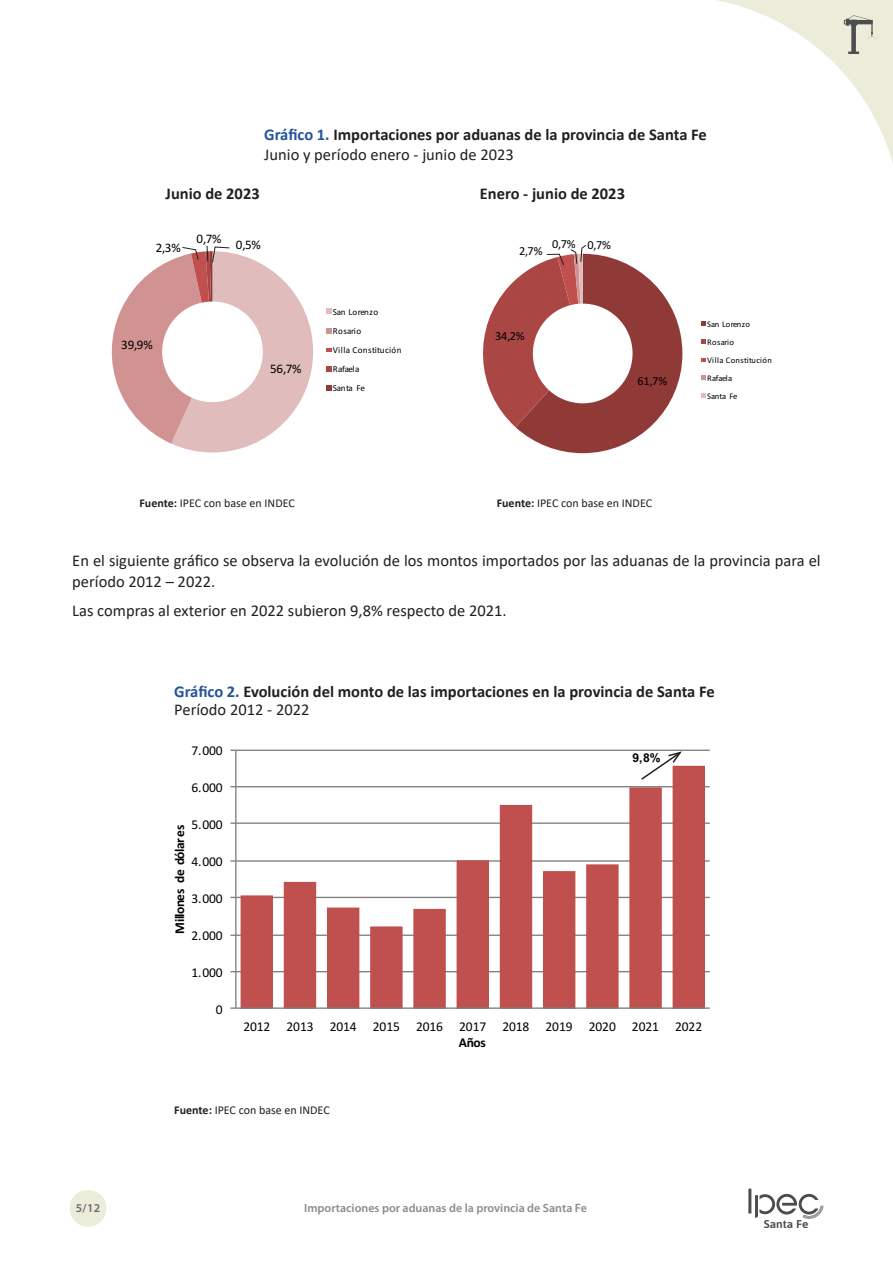
<style>
.page{position:relative;width:893px;height:1263px;background:#fff}
.page>*{position:absolute;margin:0;border:0;box-sizing:border-box;transform-origin:0 0}
.Texto{font:16.5px/21px "Calibri";color:#231f20}
.Cuadros{font:700 16.5px "Calibri";color:#231f20}
.Cuadros-2{font:16.5px "Calibri";color:#231f20}
.Texto-2{font:700 16.5px "Calibri";color:#231f20}
.t1{font:13.5px "Calibri";letter-spacing:-.005em;color:#000}
.t2{font:700 13.5px "Calibri";letter-spacing:-.035em;color:#000}
.t3{font:13.05px "Calibri";color:#000}
.t4{font:12.3px "Calibri";color:#000}
.t5{font:700 12.15px "Arial";color:#000}
.Texto-3{font:12px "Calibri";color:#231f20}
.t6{font:600 12px "Myriad Pro";color:#898b8e}
.t7{font:600 12px "Myriad Pro";color:#69696c}
.t8{font:600 11.25px "Asap";color:#4b4c4d;scale:1.06 1}
.t9{font:9.15px/19px "Calibri";letter-spacing:.03em;color:#000}
.t10{font:8.55px/18px "Calibri";letter-spacing:.03em;color:#000}
.s1{color:#24529b}
.s2{font-weight:700}
</style>
<div class="page">
<div style="left:70px;top:1190px;width:36px;height:37px;background:#ececda;border-radius:50%"></div>
<hr style="left:748px;top:1188px;width:3px;height:25px;background:#4b4c4d">
<svg style="left:755px;top:1193px;width:69px;height:26px"></svg>
<svg style="left:717px;top:0;width:176px;height:163px"></svg>
<svg style="left:326px;top:309px;width:5px;height:5px"></svg>
<svg style="left:326px;top:328px;width:5px;height:6px"></svg>
<svg style="left:326px;top:348px;width:5px;height:4px"></svg>
<svg style="left:326px;top:366px;width:5px;height:5px"></svg>
<svg style="left:326px;top:386px;width:5px;height:5px"></svg>
<svg style="left:701px;top:321px;width:5px;height:5px"></svg>
<svg style="left:701px;top:339px;width:5px;height:5px"></svg>
<svg style="left:701px;top:358px;width:5px;height:3px"></svg>
<svg style="left:701px;top:375px;width:5px;height:5px"></svg>
<svg style="left:701px;top:393px;width:5px;height:5px"></svg>
<hr style="left:236px;top:971px;width:474px;height:1px;background:#808080">
<hr style="left:236px;top:934px;width:474px;height:2px;background:#808080">
<hr style="left:236px;top:897px;width:474px;height:1px;background:#808080">
<hr style="left:236px;top:860px;width:474px;height:2px;background:#808080">
<hr style="left:236px;top:822px;width:474px;height:2px;background:#808080">
<hr style="left:236px;top:786px;width:474px;height:1px;background:#808080">
<hr style="left:236px;top:749px;width:474px;height:2px;background:#808080">
<svg style="left:241px;top:766px;width:464px;height:241px"></svg>
<hr style="left:235px;top:750px;width:1px;height:258px;background:#808080">
<hr style="left:236px;top:1007px;width:474px;height:2px;background:#808080">
<svg style="left:640px;top:751px;width:44px;height:30px"></svg>
<svg style="left:111px;top:245px;width:202px;height:207px"></svg>
<svg style="left:483px;top:245px;width:199px;height:208px"></svg>
<p class="Cuadros" style="left:264px;top:123px;width:444px"><span class="s1">Gráfico 1.</span> Importaciones por aduanas de la provincia de Santa Fe</p>
<p class="Cuadros-2" style="left:264px;top:143px;width:251px">Junio y período enero - junio de 2023</p>
<p class="Texto-2" style="left:166px;top:182px;width:96px">Junio de 2023</p>
<p class="Texto-2" style="left:480px;top:182px;width:147px">Enero - junio de 2023</p>
<p class="t3" style="left:156px;top:239px;width:26px">2,3%</p>
<p class="t3" style="left:197px;top:233px;width:66px">0,7% 0,5%</p>
<p class="t3" style="left:121px;top:336px;width:33px">39,9%</p>
<p class="t3" style="left:270px;top:359px;width:33px">56,7%</p>
<p class="t9" style="left:333px;top:302px;width:70px">San Lorenzo<br>Rosario<br>Villa Constitución<br>Rafaela<br>Santa Fe</p>
<p class="t4" style="left:519px;top:242px;width:25px">2,7%</p>
<p class="t4" style="left:552px;top:236px;width:60px">0,7% 0,7%</p>
<p class="t4" style="left:495px;top:328px;width:31px">34,2%</p>
<p class="t4" style="left:637px;top:373px;width:31px">61,7%</p>
<p class="Texto-3" style="left:139px;top:494px;width:157px"><span class="s2">Fuente:</span> IPEC con base en INDEC</p>
<p class="Texto-3" style="left:497px;top:494px;width:157px"><span class="s2">Fuente:</span> IPEC con base en INDEC</p>
<p class="t10" style="left:707px;top:315px;width:66px">San Lorenzo<br>Rosario<br>Villa Constitución<br>Rafaela<br>Santa Fe</p>
<p class="Texto" style="left:72px;top:549px;width:750px">En el siguiente gráfico se observa la evolución de los montos importados por las aduanas de la provincia para el período 2012 – 2022.</p>
<p class="Texto" style="left:72px;top:600px;width:436px">Las compras al exterior en 2022 subieron 9,8% respecto de 2021.</p>
<p class="Cuadros" style="left:174px;top:680px;width:542px"><span class="s1">Gráfico 2.</span> Evolución del monto de las importaciones en la provincia de Santa Fe</p>
<p class="Cuadros-2" style="left:174px;top:698px;width:137px">Período 2012 - 2022</p>
<p class="t1" style="left:192px;top:741px;width:33px">7.000</p>
<p class="t1" style="left:192px;top:778px;width:33px">6.000</p>
<p class="t1" style="left:192px;top:815px;width:33px">5.000</p>
<p class="t2" style="left:170px;top:934px;width:111px;rotate:-90deg">Millones de dólares</p>
<p class="t1" style="left:192px;top:852px;width:33px">4.000</p>
<p class="t1" style="left:192px;top:889px;width:33px">3.000</p>
<p class="t1" style="left:192px;top:926px;width:33px">2.000</p>
<p class="t1" style="left:192px;top:963px;width:33px">1.000</p>
<p class="t1" style="left:216px;top:1000px;width:8px">0</p>
<p class="t5" style="left:632px;top:749px;width:30px">9,8%</p>
<p class="t1" style="left:243px;top:1017px;width:460px">2012 2013 2014 2015 2016 2017 2018 2019 2020 2021 2022</p>
<p class="t2" style="left:459px;top:1033px;width:28px">Años</p>
<p class="Texto-3" style="left:174px;top:1101px;width:157px"><span class="s2">Fuente:</span> IPEC con base en INDEC</p>
<p class="t7" style="left:76px;top:1200px;width:26px">5/12</p>
<p class="t6" style="left:304px;top:1200px;width:284px">Importaciones por aduanas de la provincia de Santa Fe</p>
<p class="t8" style="left:764px;top:1216px;width:44px">Santa Fe</p>
</div>
